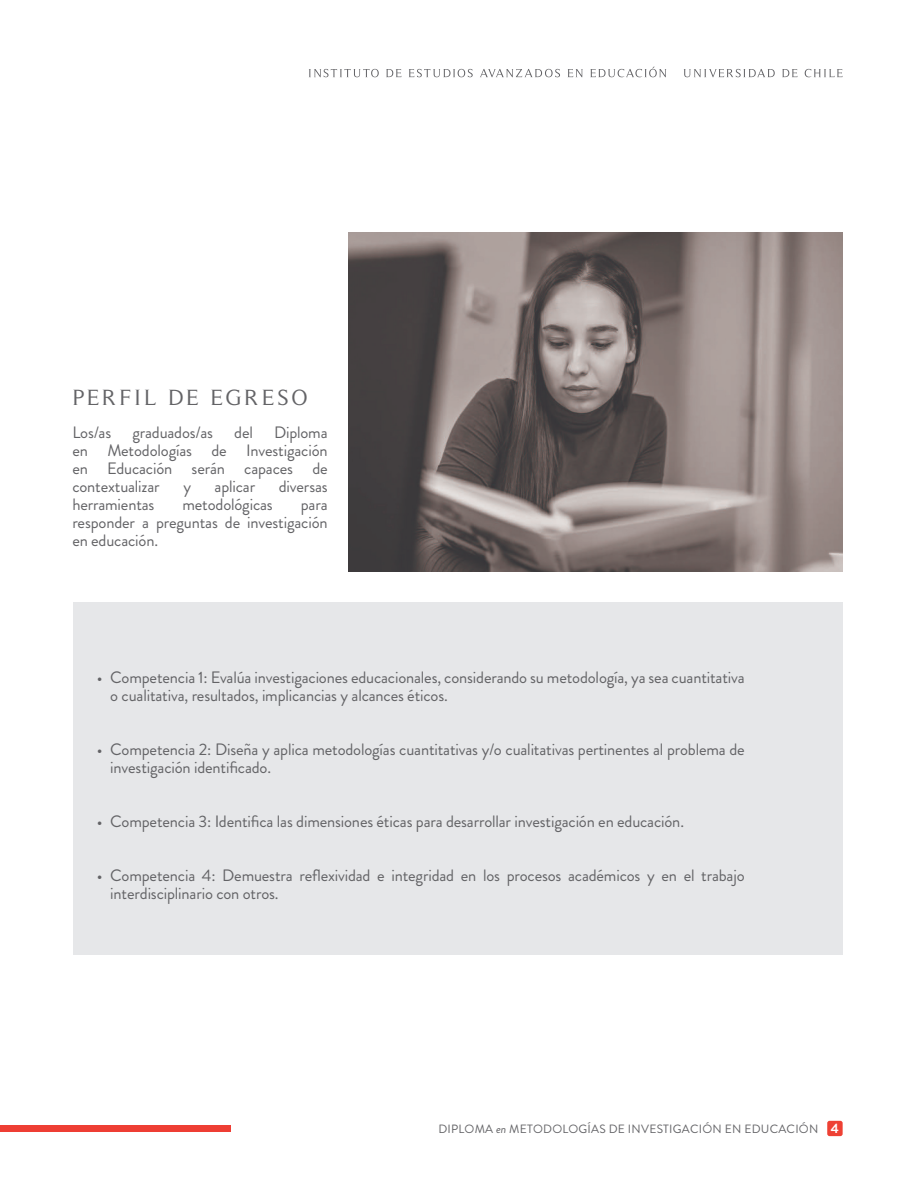
<style>
.page{position:relative;width:915px;height:1191px;background:#fff}
.page>*{position:absolute;margin:0;border:0;box-sizing:border-box;transform-origin:0 0}
.t1{font:22.5px "Timeless";letter-spacing:.11em;color:#636366}
.t2{font:16.5px/18px "Brandon Grotesque";letter-spacing:-.01em;color:#636366}
.t3{font:700 13.5px "Brandon Grotesque";color:#fff}
.t4{font:12px "Brandon Grotesque";letter-spacing:.02em;color:#636366}
.s1{font-style:italic}
</style>
<div class="page">
<div style="left:827px;top:1120px;width:15px;height:16px;background:#ee4134;border-radius:2px"></div>
<svg style="left:309px;top:67px;width:533px;height:10px"></svg>
<div style="left:0;top:1125px;width:230px;height:6px;background:#ee3e34"></div>
<div style="left:73px;top:602px;width:769px;height:353px;background:#e6e7e9"></div>
<img style="left:349px;top:232px;width:493px;height:339px">
<p class="t1" style="left:72px;top:385px;width:237px">PERFIL DE EGRESO</p>
<p class="t2" style="left:72px;top:423px;width:40px">Los/as</p>
<p class="t2" style="left:132px;top:423px;width:82px">graduados/as</p>
<p class="t2" style="left:234px;top:423px;width:20px">del</p>
<p class="t2" style="left:72px;top:423px;width:257px;text-align:justify;text-indent:202px">Diploma en Metodologías de Investigación en Educación serán capaces de contextualizar</p>
<p class="t2" style="left:183px;top:477px;width:9px">y</p>
<p class="t2" style="left:214px;top:477px;width:42px">aplicar</p>
<p class="t2" style="left:279px;top:477px;width:50px">diversas</p>
<p class="t2" style="left:72px;top:495px;width:84px">herramientas</p>
<p class="t2" style="left:182px;top:495px;width:92px">metodológicas</p>
<p class="t2" style="left:72px;top:495px;width:257px;text-align:justify;text-indent:228px">para responder a preguntas de investigación en educación.</p>
<p class="t2" style="left:110px;top:669px;width:635px;text-indent:-14px">• Competencia 1: Evalúa investigaciones educacionales, considerando su metodología, ya sea cuantitativa o cualitativa, resultados, implicancias y alcances éticos.</p>
<p class="t2" style="left:110px;top:741px;width:635px;text-indent:-14px">• Competencia 2: Diseña y aplica metodologías cuantitativas y/o cualitativas pertinentes al problema de investigación identificado.</p>
<p class="t2" style="left:97px;top:813px;width:588px">• Competencia 3: Identifica las dimensiones éticas para desarrollar investigación en educación.</p>
<p class="t2" style="left:110px;top:867px;width:635px;text-indent:-14px">• Competencia 4: Demuestra reflexividad e integridad en los procesos académicos y en el trabajo interdisciplinario con otros.</p>
<p class="t4" style="left:438px;top:1120px;width:381px">DIPLOMA <span class="s1">en</span> METODOLOGÍAS DE INVESTIGACIÓN EN EDUCACIÓN</p>
<p class="t3" style="left:830px;top:1119px;width:10px">4</p>
</div>
